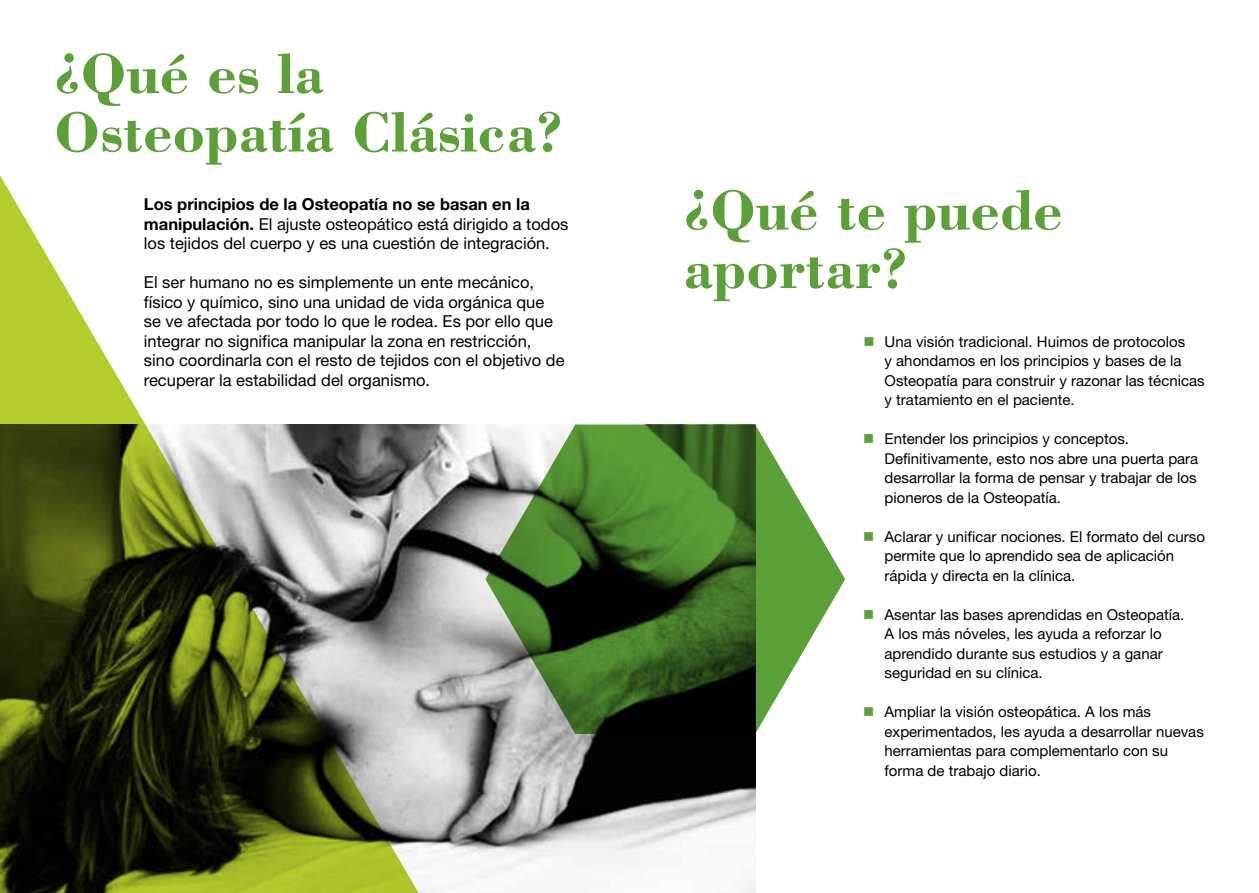
<style>
.page{position:relative;width:1259px;height:893px;background:#fff}
.page>*{position:absolute;margin:0;border:0;box-sizing:border-box;transform-origin:0 0}
.t1{font:700 60px/58.5px "Bodoni BT";color:#5ca038}
.t2{font:16.5px/19.5px "Helvetica Neue";color:#000}
.t3{font:15px/19.5px "Helvetica Neue";color:#000}
.s1{font-weight:700}
</style>
<div class="page">
<img style="left:429px;top:424px;width:326px;height:469px">
<svg style="left:0;top:175px;width:429px;height:718px"></svg>
<svg style="left:485px;top:425px;width:360px;height:309px;background:#628351"></svg>
<h1 class="t1" style="left:54px;top:42px;width:510px">¿Qué es la<br>Osteopatía Clásica?</h1>
<p class="t2" style="left:144px;top:194px;width:426px"><span class="s1">Los principios de la Osteopatía no se basan en la manipulación.</span> El ajuste osteopático está dirigido a todos los tejidos del cuerpo y es una cuestión de integración.</p>
<p class="t2" style="left:144px;top:272px;width:422px">El ser humano no es simplemente un ente mecánico, físico y químico, sino una unidad de vida orgánica que se ve afectada por todo lo que le rodea. Es por ello que integrar no significa manipular la zona en restricción, sino coordinarla con el resto de tejidos con el objetivo de recuperar la estabilidad del organismo.</p>
<h1 class="t1" style="left:683px;top:179px;width:380px">¿Qué te puede aportar?</h1>
<p class="t3" style="left:884px;top:331px;width:322px">Una visión tradicional. Huimos de protocolos<br>y ahondamos en los principios y bases de la Osteopatía para construir y razonar las técnicas y tratamiento en el paciente.</p>
<p class="t3" style="left:884px;top:429px;width:315px">Entender los principios y conceptos.<br>Definitivamente, esto nos abre una puerta para desarrollar la forma de pensar y trabajar de los pioneros de la Osteopatía.</p>
<p class="t3" style="left:884px;top:526px;width:322px">Aclarar y unificar nociones. El formato del curso permite que lo aprendido sea de aplicación rápida y directa en la clínica.</p>
<p class="t3" style="left:884px;top:604px;width:301px">Asentar las bases aprendidas en Osteopatía.<br>A los más nóveles, les ayuda a reforzar lo aprendido durante sus estudios y a ganar seguridad en su clínica.</p>
<p class="t3" style="left:884px;top:702px;width:321px">Ampliar la visión osteopática. A los más experimentados, les ayuda a desarrollar nuevas herramientas para complementarlo con su forma de trabajo diario.</p>
</div>
